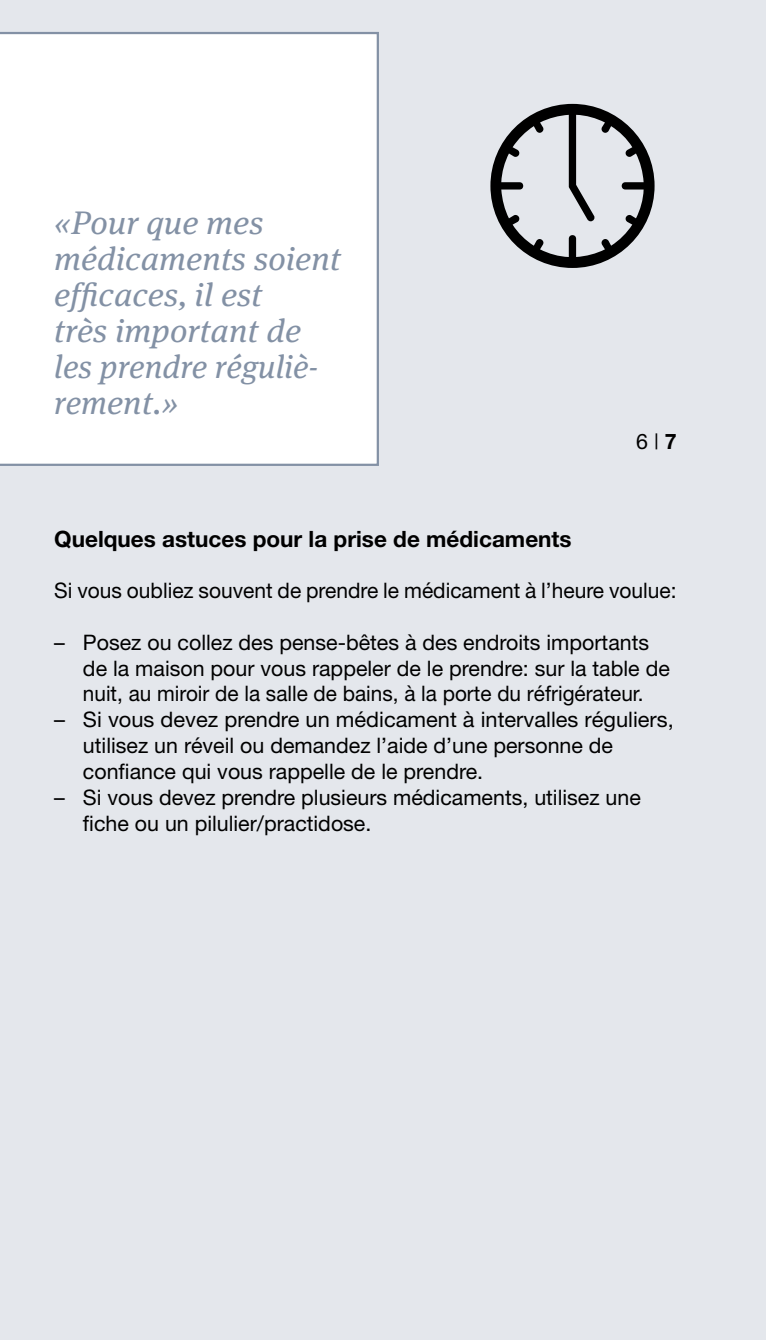
<style>
.page{position:relative;width:766px;height:1340px;background:#fff}
.page>*{position:absolute;margin:0;border:0;box-sizing:border-box;transform-origin:0 0}
.t1{font:364.5px "Poppi Clocks";color:#000}
.t2{font:italic 32.62px/36px "Meta Serif";letter-spacing:.005em;color:#8391a5}
.t3{font:700 22.5px "Helvetica Neue";color:#000}
.t4{font:21.38px/25.9px "Helvetica Neue";color:#000}
.s1{font-weight:700}
</style>
<div class="page">
<div style="left:0;top:0;width:765px;height:1339px;background:#e4e7ec"></div>
<div style="left:0;top:32px;width:379px;height:434px;background:#fff"></div>
<h2 class="t2" style="left:54px;top:201px;width:288px">«Pour que mes médicaments soient efficaces, il est<br>très important de les prendre réguliè&shy;rement.»</h2>
<h1 class="t1" style="left:454px;top:-71px;width:238px">f</h1>
<p class="t4" style="left:636px;top:428px;width:42px">6 | <span class="s1">7</span></p>
<p class="t3" style="left:54px;top:525px;width:518px">Quelques astuces pour la prise de médicaments</p>
<p class="t4" style="left:54px;top:577px;width:623px">Si vous oubliez souvent de prendre le médicament à l’heure voulue:</p>
<p class="t4" style="left:83px;top:628px;width:588px;text-indent:-29px">– Posez ou collez des pense-bêtes à des endroits importants de la maison pour vous rappeler de le prendre: sur la table de nuit, au miroir de la salle de bains, à la porte du réfrigérateur.</p>
<p class="t4" style="left:83px;top:706px;width:592px;text-indent:-29px">– Si vous devez prendre un médicament à intervalles réguliers, utilisez un réveil ou demandez l’aide d’une personne de confiance qui vous rappelle de le prendre.</p>
<p class="t4" style="left:83px;top:784px;width:559px;text-indent:-29px">– Si vous devez prendre plusieurs médicaments, utilisez une fiche ou un pilulier/practidose.</p>
</div>
